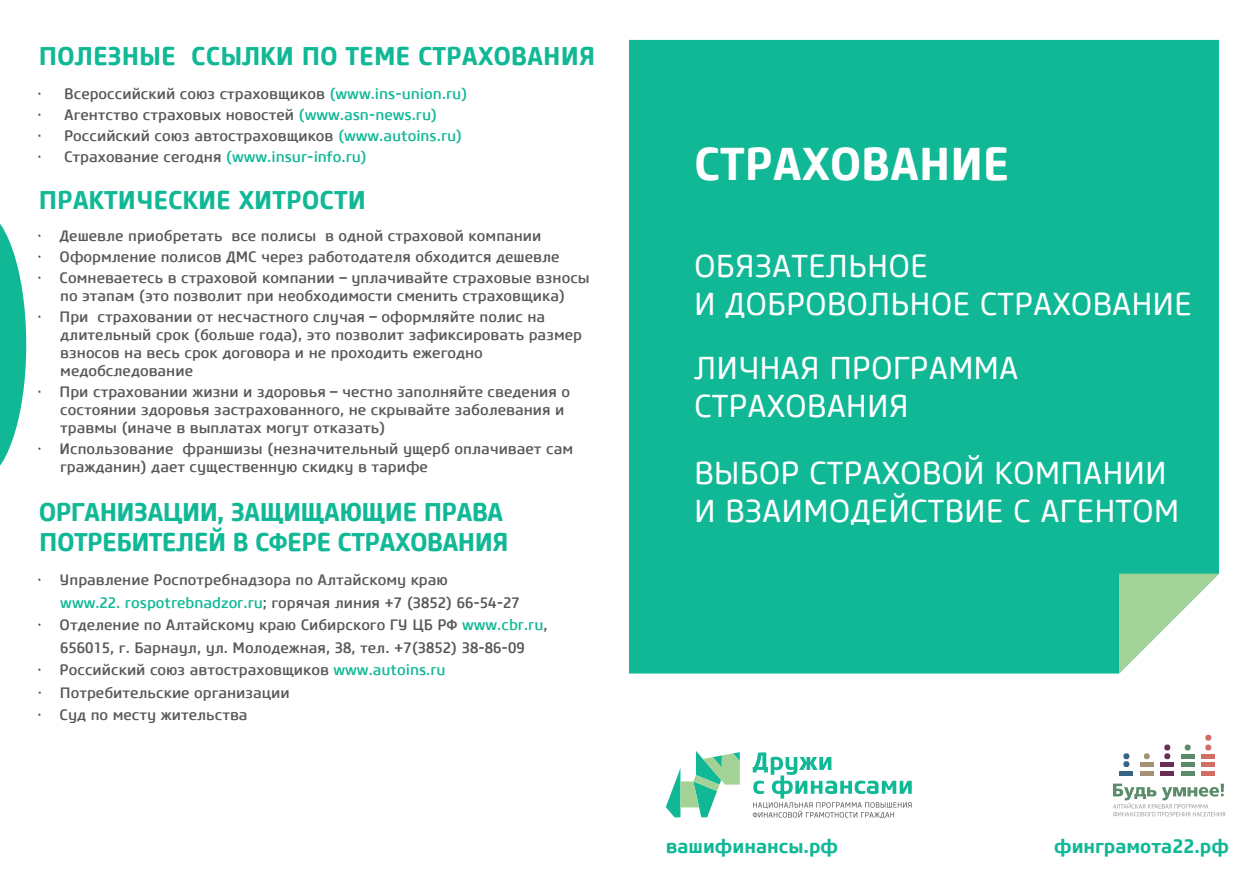
<style>
.page{position:relative;width:1259px;height:893px;background:#fff}
.page>*{position:absolute;margin:0;border:0;box-sizing:border-box;transform-origin:0 0}
.t1{font:700 45.75px "Core Sans M65";color:#fff}
.t2{font:31.5px/37.8px "Core Sans M45";color:#fff}
.t3{font:700 25.5px/30px "Core Sans M65";letter-spacing:-.025em;color:#10b896}
.t4{font:700 25.5px "Core Sans M65";color:#10b896}
.t5{font:700 19.35px "Core Sans M65";color:#10b896}
.t6{font:500 15px/21px "Core Sans M55";color:#57585a}
.s1{color:#10b896}
</style>
<div class="page">
<div style="left:629px;top:40px;width:590px;height:633px;background:#10b896"></div>
<svg style="left:1119px;top:574px;width:100px;height:100px"></svg>
<svg style="left:666px;top:751px;width:74px;height:66px"></svg>
<svg style="left:752px;top:752px;width:159px;height:66px"></svg>
<svg style="left:1123px;top:753px;width:6px;height:14px"></svg>
<div style="left:1119px;top:771px;width:14px;height:5px;background:#366483"></div>
<svg style="left:1144px;top:753px;width:5px;height:6px"></svg>
<div style="left:1140px;top:771px;width:13px;height:5px;background:#a49076"></div>
<div style="left:1140px;top:762px;width:13px;height:5px;background:#a49076"></div>
<div style="left:1160px;top:771px;width:14px;height:5px;background:#6a2e54"></div>
<div style="left:1160px;top:762px;width:14px;height:5px;background:#6a2e54"></div>
<svg style="left:1164px;top:745px;width:6px;height:14px"></svg>
<div style="left:1201px;top:771px;width:14px;height:5px;background:#d36c64"></div>
<svg style="left:1205px;top:735px;width:6px;height:15px"></svg>
<div style="left:1201px;top:762px;width:14px;height:5px;background:#d36c64"></div>
<hr style="left:1201px;top:754px;width:14px;height:4px;background:#d36c64">
<svg style="left:1184px;top:745px;width:6px;height:5px"></svg>
<div style="left:1181px;top:771px;width:13px;height:5px;background:#5b8c69"></div>
<div style="left:1181px;top:762px;width:13px;height:5px;background:#5b8c69"></div>
<hr style="left:1181px;top:754px;width:13px;height:4px;background:#5b8c69">
<svg style="left:1113px;top:784px;width:112px;height:32px"></svg>
<svg style="left:0;top:223px;width:26px;height:243px"></svg>
<h3 class="t4" style="left:39px;top:39px;width:558px">ПОЛЕЗНЫЕ ССЫЛКИ ПО ТЕМЕ СТРАХОВАНИЯ</h3>
<p class="t6" style="left:37px;top:84px;width:431px">· Всероссийский союз страховщиков <span class="s1">(www.ins-union.ru) </span>· Агентство страховых новостей <span class="s1">(www.asn-news.ru)<br></span>· Российский союз автостраховщиков <span class="s1">(www.autoins.ru) </span>· Страхование сегодня <span class="s1">(www.insur-info.ru)</span></p>
<h3 class="t4" style="left:39px;top:184px;width:329px">ПРАКТИЧЕСКИЕ ХИТРОСТИ</h3>
<p class="t6" style="left:37px;top:225px;width:554px">· Дешевле приобретать все полисы в одной страховой компании<br>· Оформление полисов ДМС через работодателя обходится дешевле<br>· Сомневаетесь в страховой компании – уплачивайте страховые взносы</p>
<p class="t6" style="left:37px;top:285px;width:529px;text-indent:23px">по этапам (это позволит при необходимости сменить страховщика) · При страховании от несчастного случая – оформляйте полис на</p>
<p class="t6" style="left:60px;top:326px;width:523px;line-height:18px">длительный срок (больше года), это позволит зафиксировать размер взносов на весь срок договора и не проходить ежегодно медобследование</p>
<p class="t6" style="left:60px;top:383px;width:511px;line-height:18px;text-indent:-23px">· При страховании жизни и здоровья – честно заполняйте сведения о состоянии здоровья застрахованного, не скрывайте заболевания и травмы (иначе в выплатах могут отказать)</p>
<p class="t6" style="left:60px;top:440px;width:514px;line-height:18px;text-indent:-23px">· Использование франшизы (незначительный ущерб оплачивает сам гражданин) дает существенную скидку в тарифе</p>
<h3 class="t3" style="left:39px;top:498px;width:471px">ОРГАНИЗАЦИИ, ЗАЩИЩАЮЩИЕ ПРАВА<br>ПОТРЕБИТЕЛЕЙ В СФЕРЕ СТРАХОВАНИЯ</h3>
<p class="t6" style="left:37px;top:570px;width:412px">· Управление Роспотребнадзора по Алтайскому краю</p>
<p class="t6" style="left:60px;top:592px;width:461px"><span class="s1">www.22. rospotrebnadzor.ru</span>; горячая линия +7 (3852) 66-54-27</p>
<p class="t6" style="left:37px;top:615px;width:512px">· Отделение по Алтайскому краю Сибирского ГУ ЦБ РФ <span class="s1">www.cbr.ru</span>,</p>
<p class="t6" style="left:60px;top:637px;width:466px">656015, г. Барнаул, ул. Молодежная, 38, тел. +7(3852) 38-86-09</p>
<p class="t6" style="left:37px;top:660px;width:410px">· Российский союз автостраховщиков <span class="s1">www.autoins.ru</span></p>
<p class="t6" style="left:38px;top:682px;width:253px">· Потребительские организации</p>
<p class="t6" style="left:37px;top:705px;width:212px">· Суд по месту жительства</p>
<h1 class="t1" style="left:694px;top:135px;width:317px">СТРАХОВАНИЕ</h1>
<h2 class="t2" style="left:694px;top:248px;width:499px">ОБЯЗАТЕЛЬНОЕ<br>И ДОБРОВОЛЬНОЕ СТРАХОВАНИЕ</h2>
<h2 class="t2" style="left:694px;top:350px;width:326px">ЛИЧНАЯ ПРОГРАММА<br>СТРАХОВАНИЯ</h2>
<h2 class="t2" style="left:694px;top:455px;width:487px">ВЫБОР СТРАХОВОЙ КОМПАНИИ<br>И ВЗАИМОДЕЙСТВИЕ С АГЕНТОМ</h2>
<p class="t5" style="left:666px;top:834px;width:174px">вашифинансы.рф</p>
<p class="t5" style="left:1054px;top:834px;width:176px">финграмота22.рф</p>
</div>
